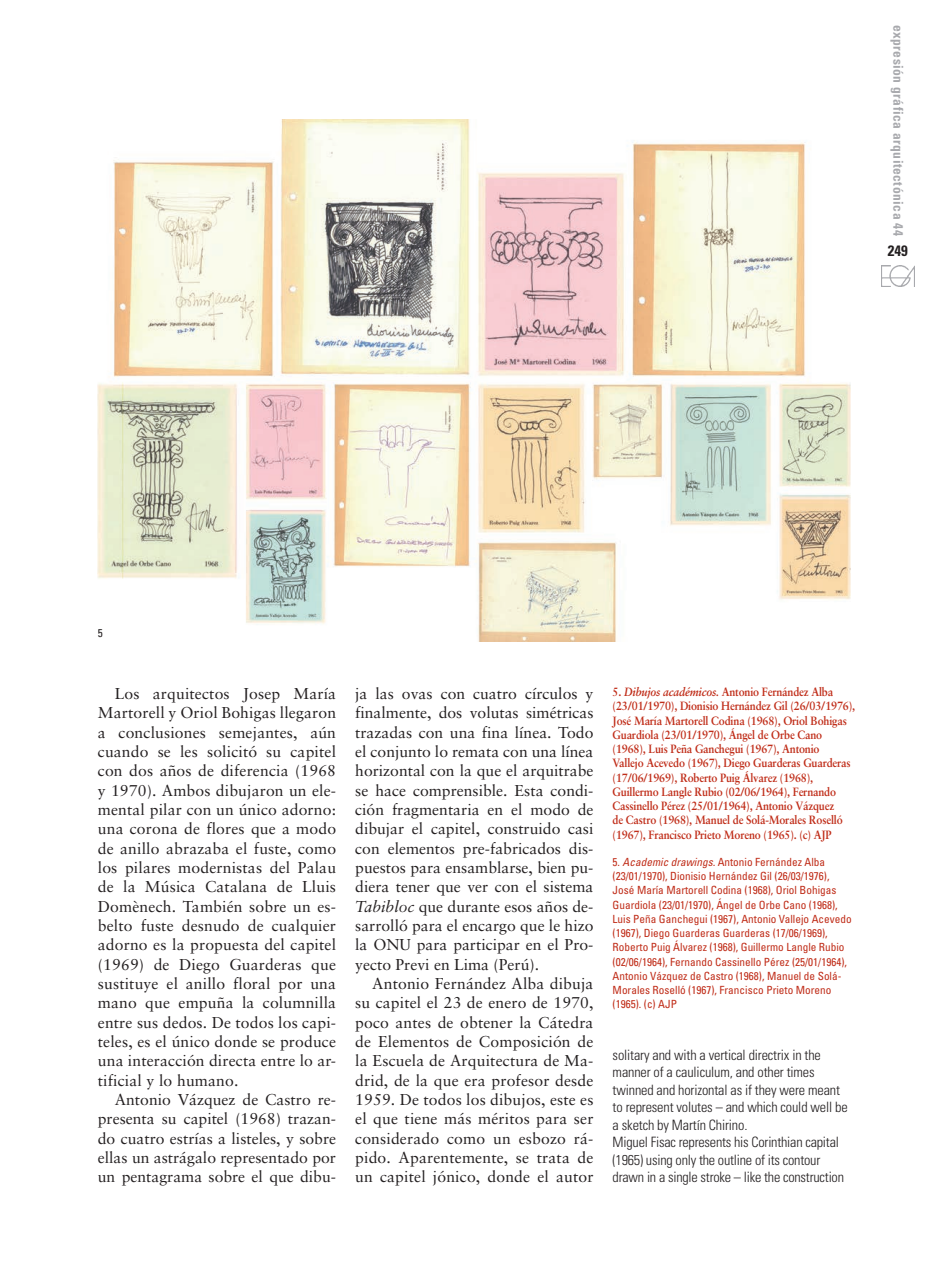
<style>
.page{position:relative;width:936px;height:1276px;background:#fff}
.page>*{position:absolute;margin:0;border:0;box-sizing:border-box;transform-origin:0 0}
.t1{font:15.75px/19.4px "Sabon";letter-spacing:.005em;color:#231f20;text-align:justify}
.t2{font:700 condensed 15px "Univers";color:#231f20}
.t3{font:300 condensed 14.25px/17.5px "Univers";letter-spacing:-.01em;color:#231f20}
.t4{font:700 condensed 13.5px "Univers";letter-spacing:.035em;color:#a8a9ad}
.t5{font:700 12px/14.2px "Sabon";letter-spacing:-.015em;color:#c02d19;scale:.9 1}
.t6{font:condensed 11.25px/14.2px "Univers";color:#c02d19}
.PIES_DE_FOTO_INGLES{font:condensed 11.25px "Univers";color:#231f20}
.s1{font-style:italic}
</style>
<div class="page">
<img style="left:881px;top:265px;width:33px;height:21px">
<img style="left:98px;top:119px;width:752px;height:522px">
<p class="t4" style="left:906px;top:25px;width:213px;rotate:90deg">expresión gráfica arquitectónica 44</p>
<p class="t2" style="left:887px;top:242px;width:21px">249</p>
<p class="PIES_DE_FOTO_INGLES" style="left:98px;top:625px;width:6px">5</p>
<p class="t1" style="left:98px;top:684px;width:240px;text-indent:17px">Los arquitectos Josep María Martorell y Oriol Bohigas llegaron a conclusiones semejantes, aún cuando se les solicitó su capitel con dos años de diferencia (1968 y 1970). Ambos dibujaron un ele&shy;mental pilar con un único adorno: una corona de flores que a modo de anillo abrazaba el fuste, como los pilares modernistas del Palau de la Música Catalana de Lluis Domènech. También sobre un es&shy;belto fuste desnudo de cualquier adorno es la propuesta del capitel (1969) de Diego Guarderas que sustituye el anillo floral por una mano que empuña la columnilla entre sus dedos. De todos los capi&shy;teles, es el único donde se produce una interacción directa entre lo ar&shy;tificial y lo humano.</p>
<p class="t1" style="left:98px;top:1089px;width:240px;text-indent:17px">Antonio Vázquez de Castro re&shy;presenta su capitel (1968) trazan&shy;do cuatro estrías a listeles, y sobre ellas un astrágalo representado por un pentagrama sobre el que dibu-</p>
<p class="t1" style="left:355px;top:684px;width:240px">ja las ovas con cuatro círculos y finalmente, dos volutas simétricas trazadas con una fina línea. Todo el conjunto lo remata con una línea horizontal con la que el arquitrabe se hace comprensible. Esta condi&shy;ción fragmentaria en el modo de dibujar el capitel, construido casi con elementos pre-fabricados dis&shy;puestos para ensamblarse, bien pu&shy;diera tener que ver con el sistema <span class="s1">Tabibloc</span> que durante esos años de&shy;sarrolló para el encargo que le hizo la ONU para participar en el Pro&shy;yecto Previ en Lima (Perú).</p>
<p class="t1" style="left:355px;top:973px;width:240px;text-indent:17px">Antonio Fernández Alba dibuja su capitel el 23 de enero de 1970, poco antes de obtener la Cátedra de Elementos de Composición de la Escuela de Arquitectura de Ma&shy;drid, de la que era profesor desde 1959. De todos los dibujos, este es el que tiene más méritos para ser considerado como un esbozo rá&shy;pido. Aparentemente, se trata de un capitel jónico, donde el autor</p>
<p class="t5" style="left:612px;top:684px;width:271px">5. <span class="s1">Dibujos académicos.</span> Antonio Fernández Alba (23/01/1970), Dionisio Hernández Gil (26/03/1976), José María Martorell Codina (1968), Oriol Bohigas Guardiola (23/01/1970), Ángel de Orbe Cano (1968), Luis Peña Ganchegui (1967), Antonio<br>Vallejo Acevedo (1967), Diego Guarderas Guarderas (17/06/1969), Roberto Puig Álvarez (1968), Guillermo Langle Rubio (02/06/1964), Fernando Cassinello Pérez (25/01/1964), Antonio Vázquez<br>de Castro (1968), Manuel de Solá-Morales Roselló (1967), Francisco Prieto Moreno (1965). (c) AJP</p>
<p class="t6" style="left:612px;top:854px;width:240px">5. <span class="s1">Academic drawings.</span> Antonio Fernández Alba (23/01/1970), Dionisio Hernández Gil (26/03/1976), José María Martorell Codina (1968), Oriol Bohigas Guardiola (23/01/1970), Ángel de Orbe Cano (1968), Luis Peña Ganchegui (1967), Antonio Vallejo Acevedo (1967), Diego Guarderas Guarderas (17/06/1969), Roberto Puig Álvarez (1968), Guillermo Langle Rubio (02/06/1964), Fernando Cassinello Pérez (25/01/1964), Antonio Vázquez de Castro (1968), Manuel de Solá-Morales Roselló (1967), Francisco Prieto Moreno (1965). (c) AJP</p>
<p class="t3" style="left:612px;top:1046px;width:236px">solitary and with a vertical directrix in the manner of a cauliculum, and other times twinned and horizontal as if they were meant to represent volutes – and which could well be a sketch by Martín Chirino.</p>
<p class="t3" style="left:612px;top:1133px;width:233px">Miguel Fisac represents his Corinthian capital (1965) using only the outline of its contour drawn in a single stroke – like the construction</p>
</div>
